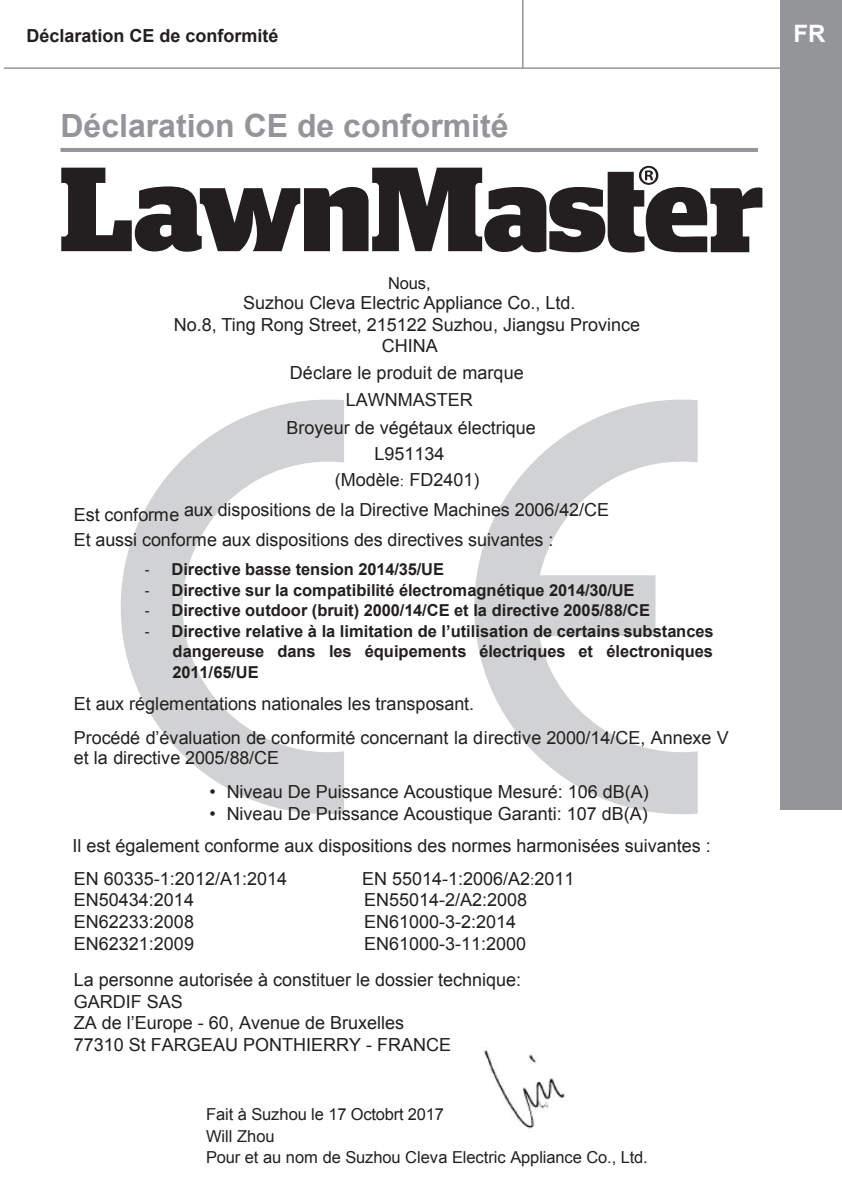
<style>
.page{position:relative;width:842px;height:1191px;background:#fff}
.page>*{position:absolute;margin:0;border:0;box-sizing:border-box;transform-origin:0 0}
.t1{font:700 32px "Arial";color:#939598}
.t2{font:700 24px "Arial";color:#fff}
.t3{font:18px/21.6px "Arial";color:#231f20}
.t4{font:700 18px "Arial";color:#231f20}
.t5{font:700 16.4px/20.8px "Arial";letter-spacing:-.005em;color:#231f20;text-align:justify}
.t6{font:16.4px "Arial";letter-spacing:-.005em;color:#231f20}
.s1{font-family:"Adobe Song Std";font-weight:300}
.s2{font-family:"Cambria";font-weight:400}
</style>
<div class="page">
<svg style="left:121px;top:399px;width:223px;height:415px"></svg>
<svg style="left:474px;top:399px;width:224px;height:415px"></svg>
<hr style="left:4px;top:67px;width:776px;height:2px;background:#939598">
<hr style="left:522px;top:0;width:1px;height:68px;background:#939598">
<div style="left:780px;top:0;width:62px;height:809px;background:#939598"></div>
<hr style="left:60px;top:148px;width:698px;height:4px;background:#939598">
<svg style="left:61px;top:166px;width:701px;height:86px"></svg>
<img style="left:484px;top:1050px;width:81px;height:79px">
<p class="t4" style="left:26px;top:23px;width:254px">Déclaration CE de conformité</p>
<h2 class="t2" style="left:793px;top:17px;width:33px">FR</h2>
<h1 class="t1" style="left:60px;top:104px;width:450px">Déclaration CE de conformité</h1>
<p class="t6" style="left:388px;top:273px;width:44px">Nous,</p>
<p class="t3" style="left:174px;top:292px;width:468px;text-align:center">Suzhou Cleva Electric Appliance Co., Ltd.<br>No.8, Ting Rong Street, 215122 Suzhou, Jiangsu Province<br>CHINA</p>
<p class="t3" style="left:290px;top:362px;width:235px">Déclare le produit de marque</p>
<p class="t3" style="left:346px;top:389px;width:129px">LAWNMASTER</p>
<p class="t3" style="left:287px;top:417px;width:251px">Broyeur de végétaux électrique</p>
<p class="t3" style="left:374px;top:443px;width:72px">L951134</p>
<p class="t3" style="left:335px;top:469px;width:146px">(Modèle<span class="s1">:</span> FD2401)</p>
<p class="t3" style="left:74px;top:494px;width:537px;line-height:30.4px">Est conforme aux dispositions de la Directive Machines 2006/42/CE<br>Et aussi conforme aux dispositions des directives suivantes :</p>
<p class="t5" style="left:144px;top:559px;width:301px"><span class="s2">-</span> Directive basse tension 2014/35/UE</p>
<p class="t5" style="left:144px;top:580px;width:491px"><span class="s2">-</span> Directive sur la compatibilité électromagnétique 2014/30/UE</p>
<p class="t5" style="left:144px;top:600px;width:507px"><span class="s2">-</span> Directive outdoor (bruit) 2000/14/CE et la directive 2005/88/CE</p>
<p class="t5" style="left:173px;top:621px;width:542px;text-indent:-28px"><span class="s2">-</span> Directive relative à la limitation de l’utilisation de certains substances dangereuse dans les équipements électriques et électroniques 2011/65/UE</p>
<p class="t3" style="left:74px;top:687px;width:656px;line-height:33.4px">Et aux réglementations nationales les transposant.<br>Procédé d’évaluation de conformité concernant la directive 2000/14/CE, Annexe V</p>
<p class="t3" style="left:74px;top:747px;width:207px">et la directive 2005/88/CE</p>
<p class="t3" style="left:210px;top:781px;width:441px">• Niveau De Puissance Acoustique Mesuré: 106 dB(A)</p>
<p class="t3" style="left:210px;top:803px;width:440px">• Niveau De Puissance Acoustique Garanti: 107 dB(A)</p>
<p class="t3" style="left:72px;top:830px;width:640px;line-height:32.2px">Il est également conforme aux dispositions des normes harmonisées suivantes :<br>EN 60335-1:2012/A1:2014</p>
<p class="t3" style="left:362px;top:868px;width:214px">EN 55014-1:2006/A2<span class="s1">:</span>2011</p>
<p class="t3" style="left:74px;top:889px;width:122px">EN50434:2014</p>
<p class="t3" style="left:364px;top:889px;width:165px">EN55014-2/A2:2008</p>
<p class="t3" style="left:74px;top:911px;width:122px">EN62233:2008</p>
<p class="t3" style="left:364px;top:911px;width:154px">EN61000-3-2:2014</p>
<p class="t3" style="left:74px;top:932px;width:122px">EN62321:2009</p>
<p class="t3" style="left:364px;top:932px;width:164px">EN61000-3-11:2000</p>
<p class="t3" style="left:74px;top:969px;width:449px">La personne autorisée à constituer le dossier technique:<br>GARDIF SAS<br>ZA de l’Europe - 60, Avenue de Bruxelles<br>77310 St FARGEAU PONTHIERRY - FRANCE</p>
<p class="t6" style="left:206px;top:1103px;width:239px">Fait à Suzhou le 17 Octobrt 2017</p>
<p class="t6" style="left:206px;top:1146px;width:443px">Pour et au nom de Suzhou Cleva Electric Appliance Co., Ltd.</p>
<p class="t6" style="left:206px;top:1125px;width:70px">Will Zhou</p>
</div>
